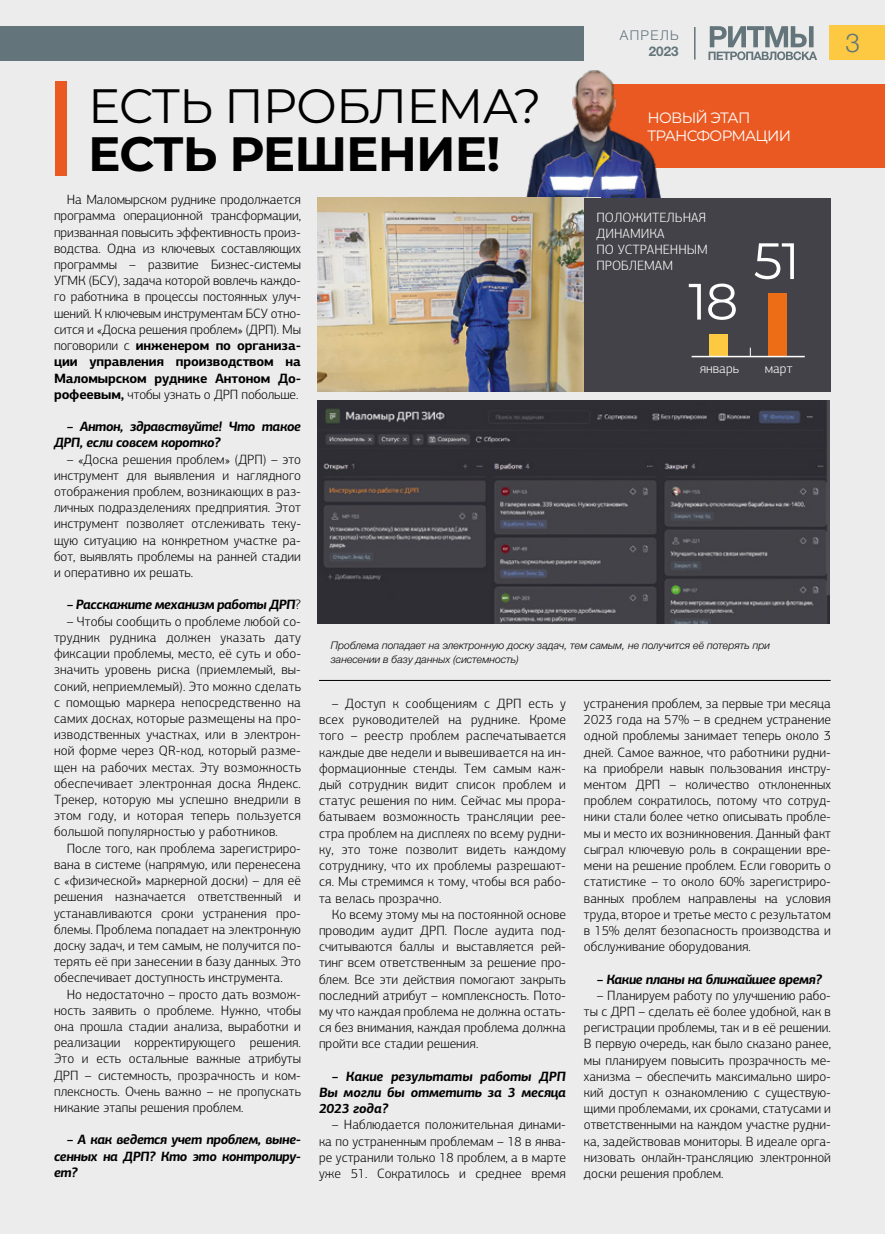
<style>
.page{position:relative;width:885px;height:1234px;background:#fff}
.page>*{position:absolute;margin:0;border:0;box-sizing:border-box;transform-origin:0 0}
.t1{font:51px "Montserrat";color:#fff}
.t2{font:48.15px "Montserrat";letter-spacing:-.02em;color:#000}
.t3{font:700 48.15px "Montserrat";letter-spacing:-.02em;color:#000}
.t4{font:300 26.1px "Helvetica Neue Cyr";color:#63757a}
.t5{font:15px/18px "Montserrat";letter-spacing:-.05em;color:#fff}
.t6{font:300 13.5px/16.2px "PF Agora Sans Pro";color:#000;text-align:justify}
.t7{font:italic 700 13.5px/16.2px "PF Agora Sans Pro";letter-spacing:-.03em;color:#000;text-align:justify}
.t8{font:300 13.5px/16.2px "PF Agora Sans Pro";color:#fff}
.t9{font:300 13.5px "Helvetica Neue Cyr";letter-spacing:.1em;color:#63757a}
.t10{font:700 13.5px "Helvetica Neue Cyr";color:#63757a}
.t11{font:italic 300 10.5px/13.5px "Helvetica Neue Cyr";color:#000}
.s1{font-weight:700}
.s2{font-weight:300;font-style:normal}
</style>
<div class="page">
<div style="left:0;top:0;width:884px;height:1233px;background:#ececed"></div>
<div style="left:601px;top:85px;width:283px;height:83px;background:#ea5921"></div>
<img style="left:498px;top:70px;width:188px;height:128px">
<img style="left:318px;top:400px;width:511px;height:223px">
<div style="left:55px;top:81px;width:11px;height:95px;background:#ea5921"></div>
<div style="left:0;top:26px;width:584px;height:34px;background:#63757a"></div>
<div style="left:829px;top:26px;width:55px;height:34px;background:#fdc943"></div>
<svg style="left:708px;top:26px;width:109px;height:34px"></svg>
<hr style="left:694px;top:27px;width:1px;height:33px;background:#63757a">
<img style="left:317px;top:198px;width:267px;height:193px">
<hr style="left:319px;top:680px;width:511px;height:1px;background:#000">
<div style="left:584px;top:198px;width:246px;height:194px;background:#434248"></div>
<div style="left:708px;top:334px;width:19px;height:22px;background:#fdc943"></div>
<div style="left:768px;top:293px;width:19px;height:63px;background:#ed6d16"></div>
<hr style="left:691px;top:356px;width:113px;height:1px;background:#fff">
<h2 class="t2" style="left:88px;top:73px;width:455px">ЕСТЬ ПРОБЛЕМА?</h2>
<h2 class="t3" style="left:88px;top:119px;width:413px">ЕСТЬ РЕШЕНИЕ!</h2>
<p class="t9" style="left:620px;top:28px;width:60px">АПРЕЛЬ</p>
<p class="t10" style="left:648px;top:44px;width:32px">2023</p>
<p class="t5" style="left:647px;top:108px;width:145px">НОВЫЙ ЭТАП<br>ТРАНСФОРМАЦИИ</p>
<p class="t6" style="left:54px;top:191px;width:248px;text-indent:13px">На Маломырском руднике продолжается программа операционной трансформации, призванная повысить эффективность произ&shy;водства. Одна из ключевых составляющих программы – развитие Бизнес-системы УГМК (БСУ), задача которой вовлечь каждо&shy;го работника в процессы постоянных улуч&shy;шений. К ключевым инструментам БСУ отно&shy;сится и «Доска решения проблем» (ДРП). Мы поговорили с <span class="s1">инженером по организа&shy;ции управления производством на Маломырском руднике Антоном До&shy;рофеевым,</span> чтобы узнать о ДРП побольше.</p>
<p class="t7" style="left:54px;top:418px;width:248px;text-indent:13px">– Антон, здравствуйте! Что такое<br>ДРП, если совсем коротко?</p>
<p class="t6" style="left:54px;top:451px;width:248px;text-indent:13px">– «Доска решения проблем» (ДРП) – это инструмент для выявления и наглядного отображения проблем, возникающих в раз&shy;личных подразделениях предприятия. Этот инструмент позволяет отслеживать теку&shy;щую ситуацию на конкретном участке ра&shy;бот, выявлять проблемы на ранней стадии и оперативно их решать.</p>
<p class="t7" style="left:67px;top:596px;width:236px">– Расскажите механизм работы ДРП<span class="s2">?</span></p>
<p class="t6" style="left:54px;top:613px;width:248px;text-indent:13px">– Чтобы сообщить о проблеме любой со&shy;трудник рудника должен указать дату фиксации проблемы, место, её суть и обо&shy;значить уровень риска (приемлемый, вы&shy;сокий, неприемлемый). Это можно сделать с помощью маркера непосредственно на самих досках, которые размещены на про&shy;изводственных участках, или в электрон&shy;ной форме через QR-код, который разме&shy;щен на рабочих местах. Эту возможность обеспечивает электронная доска Яндекс.<br>Трекер, которую мы успешно внедрили в этом году, и которая теперь пользуется большой популярностью у работников.</p>
<p class="t6" style="left:54px;top:839px;width:248px;text-indent:13px">После того, как проблема зарегистриро&shy;вана в системе (напрямую, или перенесена с «физической» маркерной доски) – для её решения назначается ответственный и устанавливаются сроки устранения про&shy;блемы. Проблема попадает на электронную доску задач, и тем самым, не получится по&shy;терять её при занесении в базу данных. Это обеспечивает доступность инструмента.</p>
<p class="t6" style="left:54px;top:985px;width:248px;text-indent:13px">Но недостаточно – просто дать возмож&shy;ность заявить о проблеме. Нужно, чтобы она прошла стадии анализа, выработки и реализации корректирующего решения.<br>Это и есть остальные важные атрибуты ДРП – системность, прозрачность и ком&shy;плексность. Очень важно – не пропускать никакие этапы решения проблем.</p>
<p class="t7" style="left:54px;top:1131px;width:248px;text-indent:13px">– А как ведется учет проблем, выне&shy;сенных на ДРП? Кто это контролиру&shy;ет?</p>
<p class="t8" style="left:596px;top:209px;width:113px">ПОЛОЖИТЕЛЬНАЯ<br>ДИНАМИКА<br>ПО УСТРАНЕННЫМ<br>ПРОБЛЕМАМ</p>
<h1 class="t1" style="left:688px;top:266px;width:51px">18</h1>
<h1 class="t1" style="left:753px;top:226px;width:48px">51</h1>
<p class="t8" style="left:699px;top:360px;width:41px">январь</p>
<p class="t8" style="left:764px;top:360px;width:29px">март</p>
<p class="t11" style="left:331px;top:639px;width:440px">Проблема попадает на электронную доску задач, тем самым, не получится её потерять при занесении в базу данных (системность)</p>
<p class="t6" style="left:319px;top:695px;width:248px;text-indent:13px">– Доступ к сообщениям с ДРП есть у всех руководителей на руднике. Кроме того – реестр проблем распечатывается каждые две недели и вывешивается на ин&shy;формационные стенды. Тем самым каж&shy;дый сотрудник видит список проблем и статус решения по ним. Сейчас мы прора&shy;батываем возможность трансляции рее&shy;стра проблем на дисплеях по всему рудни&shy;ку, это тоже позволит видеть каждому сотруднику, что их проблемы разрешают&shy;ся. Мы стремимся к тому, чтобы вся рабо&shy;та велась прозрачно.</p>
<p class="t6" style="left:319px;top:905px;width:248px;text-indent:13px">Ко всему этому мы на постоянной основе проводим аудит ДРП. После аудита под&shy;считываются баллы и выставляется рей&shy;тинг всем ответственным за решение про&shy;блем. Все эти действия помогают закрыть последний атрибут – комплексность. Пото&shy;му что каждая проблема не должна остать&shy;ся без внимания, каждая проблема должна пройти все стадии решения.</p>
<p class="t7" style="left:319px;top:1067px;width:248px;text-indent:13px">– Какие результаты работы ДРП Вы могли бы отметить за 3 месяца 2023 года?</p>
<p class="t6" style="left:319px;top:1116px;width:248px;text-indent:13px">– Наблюдается положительная динами&shy;ка по устраненным проблемам – 18 в янва&shy;ре устранили только 18 проблем, а в марте уже 51. Сократилось и среднее время</p>
<p class="t6" style="left:584px;top:695px;width:248px">устранения проблем, за первые три месяца 2023 года на 57% – в среднем устранение одной проблемы занимает теперь около 3 дней. Самое важное, что работники рудни&shy;ка приобрели навык пользования инстру&shy;ментом ДРП – количество отклоненных проблем сократилось, потому что сотруд&shy;ники стали более четко описывать пробле&shy;мы и место их возникновения. Данный факт сыграл ключевую роль в сокращении вре&shy;мени на решение проблем. Если говорить о статистике – то около 60% зарегистриро&shy;ванных проблем направлены на условия труда, второе и третье место с результатом в 15% делят безопасность производства и обслуживание оборудования.</p>
<p class="t7" style="left:596px;top:970px;width:226px">– Какие планы на ближайшее время?</p>
<p class="t6" style="left:584px;top:986px;width:248px;text-indent:13px">– Планируем работу по улучшению рабо&shy;ты с ДРП – сделать её более удобной, как в регистрации проблемы, так и в её решении.<br>В первую очередь, как было сказано ранее, мы планируем повысить прозрачность ме&shy;ханизма – обеспечить максимально широ&shy;кий доступ к ознакомлению с существую&shy;щими проблемами, их сроками, статусами и ответственными на каждом участке рудни&shy;ка, задействовав мониторы. В идеале орга&shy;низовать онлайн-трансляцию электронной доски решения проблем.</p>
<h3 class="t4" style="left:845px;top:29px;width:16px">3</h3>
</div>
